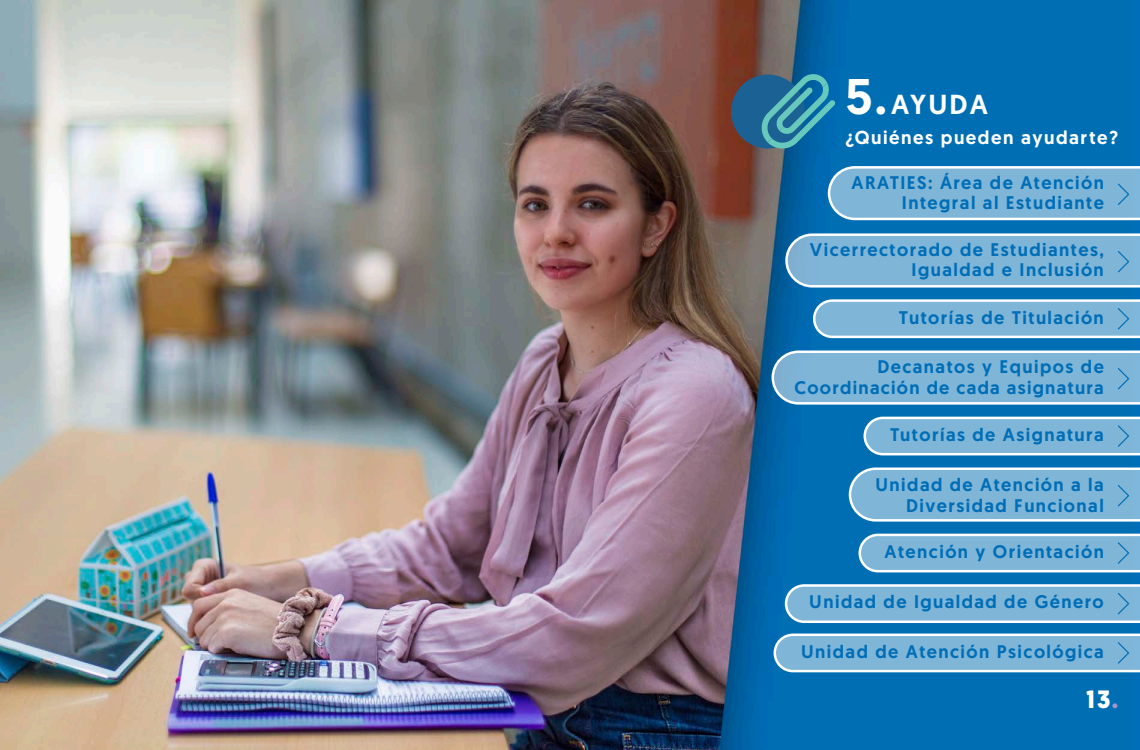
<style>
.page{position:relative;width:1140px;height:750px;background:#fff}
.page>*{position:absolute;margin:0;border:0;box-sizing:border-box;transform-origin:0 0}
.t1{font:500 27.5px "Geomanist";letter-spacing:.08em;color:#fff}
.t2{font:700 25px "Geomanist";color:#fff}
.t3{font:500 18.75px "Geomanist";letter-spacing:.08em;color:#fff}
.t4{font:500 18.25px/20.5px "Geomanist";letter-spacing:.08em;color:#006eb7;text-align:right}
.s1{font-size:50px}
.s2{color:#9f97cc}
</style>
<div class="page">
<img style="left:0;top:0;width:1140px;height:750px">
<svg style="left:774px;top:634px;width:366px;height:38px;background:#8bbddb"></svg>
<svg style="left:785px;top:584px;width:355px;height:39px;background:#8dbedc"></svg>
<svg style="left:859px;top:534px;width:281px;height:38px;background:#8bbddb"></svg>
<svg style="left:849px;top:468px;width:291px;height:54px;background:#86bada"></svg>
<svg style="left:864px;top:417px;width:276px;height:38px;background:#8bbddb"></svg>
<svg style="left:772px;top:350px;width:368px;height:55px;background:#86b9d9"></svg>
<svg style="left:813px;top:299px;width:327px;height:39px;background:#8bbddb"></svg>
<svg style="left:785px;top:233px;width:355px;height:55px;background:#86b9d9"></svg>
<svg style="left:828px;top:166px;width:312px;height:54px;background:#87bada"></svg>
<div style="left:731px;top:75px;width:74px;height:74px;background:#1b6194;border-radius:50%"></div>
<svg style="left:760px;top:73px;width:75px;height:78px"></svg>
<h1 class="t1" style="left:845px;top:86px;width:144px"><span class="s1">5.</span>AYUDA</h1>
<p class="t3" style="left:845px;top:125px;width:274px">¿Quiénes pueden ayudarte?</p>
<p class="t4" style="left:852px;top:172px;width:254px">ARATIES: Área de Atención<br>Integral al Estudiante</p>
<p class="t4" style="left:810px;top:239px;width:295px">Vicerrectorado de Estudiantes,<br>Igualdad e Inclusión</p>
<p class="t4" style="left:899px;top:307px;width:206px">Tutorías de Titulación</p>
<p class="t4" style="left:795px;top:357px;width:311px">Decanatos y Equipos de<br>Coordinación de cada asignatura</p>
<p class="t4" style="left:890px;top:424px;width:215px">Tutorías de Asignatura</p>
<p class="t4" style="left:876px;top:475px;width:230px">Unidad de Atención a la<br>Diversidad Funcional</p>
<p class="t4" style="left:885px;top:541px;width:221px">Atención y Orientación</p>
<p class="t4" style="left:809px;top:592px;width:296px">Unidad de Igualdad de Género</p>
<p class="t4" style="left:801px;top:642px;width:304px">Unidad de Atención Psicológica</p>
<h2 class="t2" style="left:1086px;top:683px;width:34px">13<span class="s2">.</span></h2>
</div>
